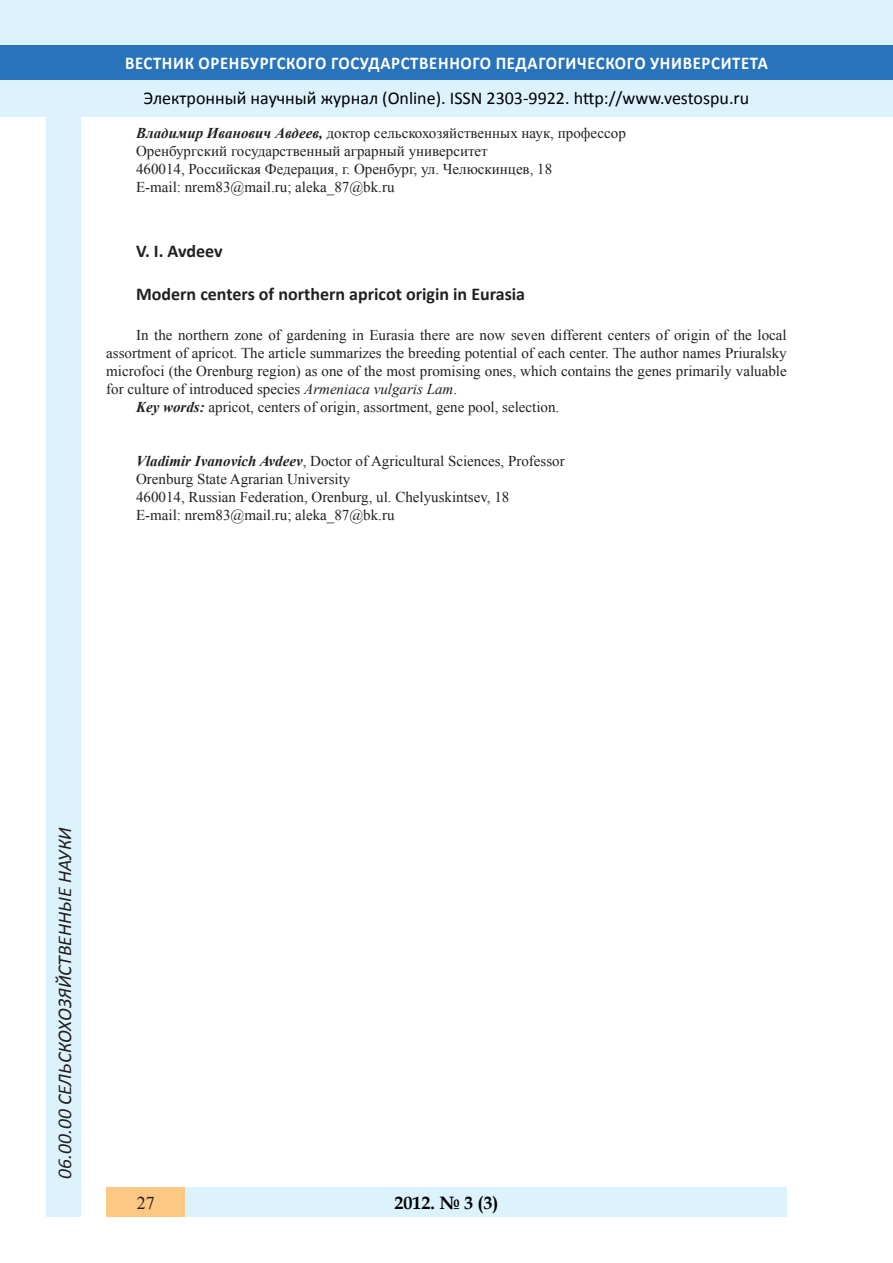
<style>
.page{position:relative;width:893px;height:1263px;background:#fff}
.page>*{position:absolute;margin:0;border:0;box-sizing:border-box;transform-origin:0 0}
.t1{font:italic 19.5px "Calibri";color:#231f20}
.t2{font:18px "Calibri";color:#000}
.t3{font:700 18px "Calibri";letter-spacing:.04em;color:#fff;scale:.93 1}
.Заголовок_2{font:700 18px "Calibri";color:#231f20}
.t4{font:700 18px "Book Antiqua";color:#000}
.t5{font:18px "Times New Roman";color:#231f20}
.Стиль2{font:15px/18px "Times New Roman";color:#231f20;text-align:justify}
.s1{font-weight:700;font-style:italic}
.s2{font-style:italic}
</style>
<div class="page">
<div style="left:0;top:0;width:893px;height:116px;background:#dcf2fc"></div>
<div style="left:0;top:45px;width:893px;height:34px;background:#2873ba"></div>
<div style="left:47px;top:116px;width:34px;height:1101px;background:#dcf2fc"></div>
<div style="left:106px;top:1188px;width:681px;height:29px;background:#dcf2fc"></div>
<div style="left:106px;top:1188px;width:79px;height:29px;background:#fdc784"></div>
<p class="t3" style="left:125px;top:51px;width:693px">ВЕСТНИК ОРЕНБУРГСКОГО ГОСУДАРСТВЕННОГО ПЕДАГОГИЧЕСКОГО УНИВЕРСИТЕТА</p>
<p class="t2" style="left:144px;top:86px;width:607px">Электронный научный журнал (Online). ISSN 2303-9922. http://www.vestospu.ru</p>
<p class="Стиль2" style="left:136px;top:124px;width:491px"><span class="s1">Владимир Иванович Авдеев,</span> доктор сельскохозяйственных наук, профессор</p>
<p class="Стиль2" style="left:136px;top:142px;width:353px">Оренбургский государственный аграрный университет</p>
<p class="Стиль2" style="left:136px;top:160px;width:418px">460014, Российская Федерация, г. Оренбург, ул. Челюскинцев, 18</p>
<p class="Стиль2" style="left:136px;top:178px;width:260px">E-mail: nrem83@mail.ru; aleka_87@bk.ru</p>
<p class="Заголовок_2" style="left:136px;top:239px;width:88px">V. I. Avdeev</p>
<p class="Заголовок_2" style="left:136px;top:282px;width:391px">Modern centers of northern apricot origin in Eurasia</p>
<p class="Стиль2" style="left:106px;top:325px;width:682px;text-indent:30px">In the northern zone of gardening in Eurasia there are now seven different centers of origin of the local assortment of apricot. The article summarizes the breeding potential of each center. The author names Priuralsky microfoci (the Orenburg region) as one of the most promising ones, which contains the genes primarily valuable for culture of introduced species <span class="s2">Armeniaca vulgaris Lam</span>.</p>
<p class="Стиль2" style="left:136px;top:397px;width:425px"><span class="s1">Key words:</span> apricot, centers of origin, assortment, gene pool, selection.</p>
<p class="Стиль2" style="left:136px;top:451px;width:430px"><span class="s1">Vladimir Ivanovich Avdeev</span>, Doctor of Agricultural Sciences, Professor</p>
<p class="Стиль2" style="left:136px;top:469px;width:216px">Orenburg State Agrarian University</p>
<p class="Стиль2" style="left:136px;top:487px;width:375px">460014, Russian Federation, Orenburg, ul. Chelyuskintsev, 18</p>
<p class="Стиль2" style="left:136px;top:505px;width:260px">E-mail: nrem83@mail.ru; aleka_87@bk.ru</p>
<h1 class="t1" style="left:51px;top:1179px;width:353px;rotate:-90deg">06.00.00 СЕЛЬСКОХОЗЯЙСТВЕННЫЕ НАУКИ</h1>
<p class="t5" style="left:137px;top:1190px;width:19px">27</p>
<p class="t4" style="left:394px;top:1190px;width:106px">2012. № 3 (3)</p>
</div>
